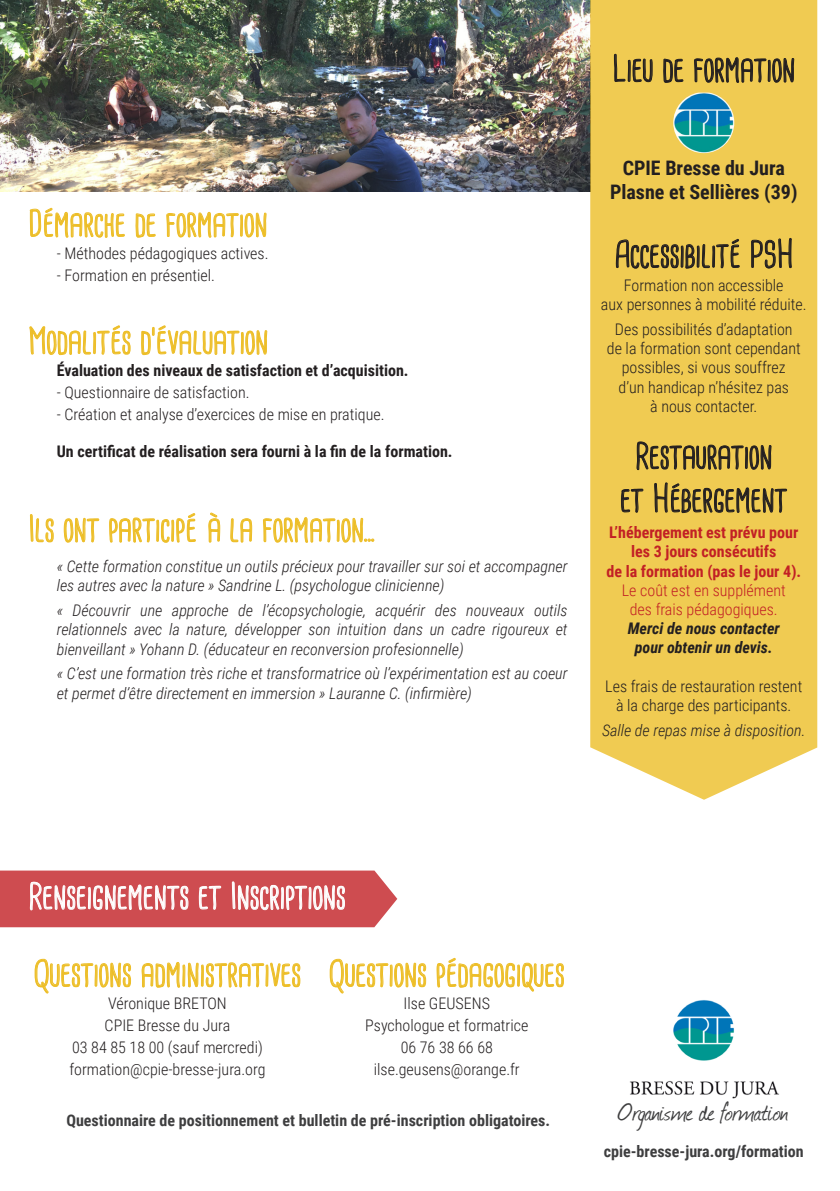
<style>
.page{position:relative;width:840px;height:1191px;background:#fff}
.page>*{position:absolute;margin:0;border:0;box-sizing:border-box;transform-origin:0 0}
.t1{font:36px "Cardenio Modern";color:#edbe27}
.t2{font:36px/43.2px "Cardenio Modern";color:#231f20;text-align:center}
.t3{font:36px "Cardenio Modern";color:#fff}
.t4{font:30px "Journal";letter-spacing:-.005em;color:#3e3e3f}
.t5{font:700 20px/24px "Roboto Condensed";color:#231f20;text-align:center}
.t6{font:300 16px/19.2px "Roboto Condensed";color:#231f20;text-align:center}
.t7{font:italic 300 16px/19.2px "Roboto Condensed";color:#231f20}
.t8{font:700 16px "Roboto Condensed";color:#231f20}
.t9{font:700 16px "Roboto Condensed";color:#3e3e3f}
.t10{font:700 16px/19.2px "Roboto Condensed";color:#c22025;text-align:center}
.t11{font:300 16px/19.2px "Roboto Condensed";color:#c22025;text-align:center}
.t12{font:italic 700 16px/19.2px "Roboto Condensed";color:#231f20;text-align:center}
</style>
<div class="page">
<img style="left:0;top:0;width:590px;height:191px">
<div style="left:590px;top:0;width:226px;height:799px;background:#f0cb52"></div>
<svg style="left:613px;top:53px;width:39px;height:30px"></svg>
<svg style="left:662px;top:58px;width:21px;height:25px"></svg>
<svg style="left:693px;top:57px;width:101px;height:26px;background:#ad9341"></svg>
<img style="left:673px;top:93px;width:60px;height:60px">
<svg style="left:30px;top:514px;width:24px;height:29px"></svg>
<svg style="left:63px;top:517px;width:37px;height:26px"></svg>
<svg style="left:109px;top:513px;width:87px;height:30px"></svg>
<svg style="left:208px;top:512px;width:13px;height:31px"></svg>
<svg style="left:230px;top:518px;width:22px;height:25px"></svg>
<svg style="left:263px;top:517px;width:112px;height:26px"></svg>
<svg style="left:29px;top:325px;width:102px;height:31px"></svg>
<svg style="left:141px;top:325px;width:127px;height:31px"></svg>
<svg style="left:0;top:870px;width:397px;height:57px;background:#d56569"></svg>
<img style="left:630px;top:1000px;width:149px;height:98px">
<svg style="left:34px;top:958px;width:97px;height:36px"></svg>
<svg style="left:141px;top:962px;width:160px;height:26px"></svg>
<svg style="left:329px;top:958px;width:97px;height:36px"></svg>
<svg style="left:436px;top:957px;width:128px;height:35px"></svg>
<svg style="left:615px;top:238px;width:124px;height:31px;background:#ba9d44"></svg>
<svg style="left:750px;top:237px;width:42px;height:32px"></svg>
<svg style="left:635px;top:441px;width:136px;height:29px;background:#b59943"></svg>
<svg style="left:620px;top:488px;width:23px;height:25px"></svg>
<svg style="left:653px;top:482px;width:134px;height:32px;background:#bb9f45"></svg>
<svg style="left:29px;top:207px;width:96px;height:31px"></svg>
<svg style="left:135px;top:213px;width:21px;height:25px"></svg>
<svg style="left:166px;top:211px;width:101px;height:27px"></svg>
<p class="t1" style="left:28px;top:202px;width:241px">Démarche de formation</p>
<p class="t6" style="left:57px;top:243px;width:213px">- Méthodes pédagogiques actives.</p>
<p class="t6" style="left:57px;top:265px;width:160px">- Formation en présentiel.</p>
<p class="t1" style="left:28px;top:320px;width:241px">Modalités d’évaluation</p>
<p class="t8" style="left:57px;top:359px;width:353px">Évaluation des niveaux de satisfaction et d’acquisition.</p>
<p class="t6" style="left:57px;top:382px;width:194px">- Questionnaire de satisfaction.</p>
<p class="t6" style="left:57px;top:404px;width:329px">- Création et analyse d’exercices de mise en pratique.</p>
<p class="t8" style="left:57px;top:440px;width:397px">Un certificat de réalisation sera fourni à la fin de la formation.</p>
<p class="t1" style="left:28px;top:507px;width:348px">Ils ont participé à la formation...</p>
<p class="t7" style="left:57px;top:556px;width:512px">« Cette formation constitue un outils précieux pour travailler sur soi et accompagner les autres avec la nature » Sandrine L. (psychologue clinicienne)</p>
<p class="t7" style="left:57px;top:600px;width:512px;text-align:justify">« Découvrir une approche de l’écopsychologie, acquérir des nouveaux outils relationnels avec la nature, développer son intuition dans un cadre rigoureux et bienveillant » Yohann D. (éducateur en reconversion profesionnelle)</p>
<p class="t7" style="left:57px;top:663px;width:512px">« C’est une formation très riche et transformatrice où l’expérimentation est au coeur et permet d’être directement en immersion » Lauranne C. (infirmière)</p>
<p class="t2" style="left:612px;top:48px;width:184px">Lieu de formation</p>
<p class="t5" style="left:609px;top:155px;width:189px">CPIE Bresse du Jura<br>Plasne et Sellières (39)</p>
<p class="t2" style="left:614px;top:234px;width:180px">Accessibilité PSH</p>
<p class="t6" style="left:600px;top:275px;width:207px">Formation non accessible<br>aux personnes à mobilité réduite.</p>
<p class="t6" style="left:606px;top:319px;width:195px">Des possibilités d’adaptation de la formation sont cependant possibles, si vous souffrez d’un handicap n’hésitez pas<br>à nous contacter.</p>
<p class="t2" style="left:620px;top:435px;width:168px">Restauration et Hébergement</p>
<p class="t10" style="left:606px;top:522px;width:196px">L’hébergement est prévu pour les 3 jours consécutifs<br>de la formation (pas le jour 4).</p>
<p class="t11" style="left:621px;top:580px;width:165px">Le coût est en supplément des frais pédagogiques.</p>
<p class="t12" style="left:627px;top:618px;width:153px">Merci de nous contacter pour obtenir un devis.</p>
<p class="t6" style="left:605px;top:676px;width:198px">Les frais de restauration restent à la charge des participants.</p>
<p class="t7" style="left:601px;top:720px;width:205px">Salle de repas mise à disposition.</p>
<p class="t3" style="left:28px;top:875px;width:319px">Renseignements et Inscriptions</p>
<p class="t1" style="left:34px;top:952px;width:269px">Questions administratives</p>
<p class="t1" style="left:329px;top:952px;width:237px">Questions pédagogiques</p>
<p class="t6" style="left:403px;top:993px;width:88px">Ilse GEUSENS</p>
<p class="t6" style="left:365px;top:1015px;width:164px">Psychologue et formatrice</p>
<p class="t6" style="left:400px;top:1037px;width:94px">06 76 38 66 68</p>
<p class="t6" style="left:373px;top:1059px;width:147px">ilse.geusens@orange.fr</p>
<p class="t6" style="left:108px;top:993px;width:120px">Véronique BRETON</p>
<p class="t6" style="left:105px;top:1015px;width:127px">CPIE Bresse du Jura</p>
<p class="t6" style="left:72px;top:1037px;width:192px">03 84 85 18 00 (sauf mercredi)</p>
<p class="t6" style="left:69px;top:1059px;width:198px">formation@cpie-bresse-jura.org</p>
<p class="t9" style="left:66px;top:1109px;width:485px">Questionnaire de positionnement et bulletin de pré-inscription obligatoires.</p>
<p class="t4" style="left:618px;top:1091px;width:171px">Organisme de formation</p>
<p class="t9" style="left:603px;top:1139px;width:201px">cpie-bresse-jura.org/formation</p>
</div>
